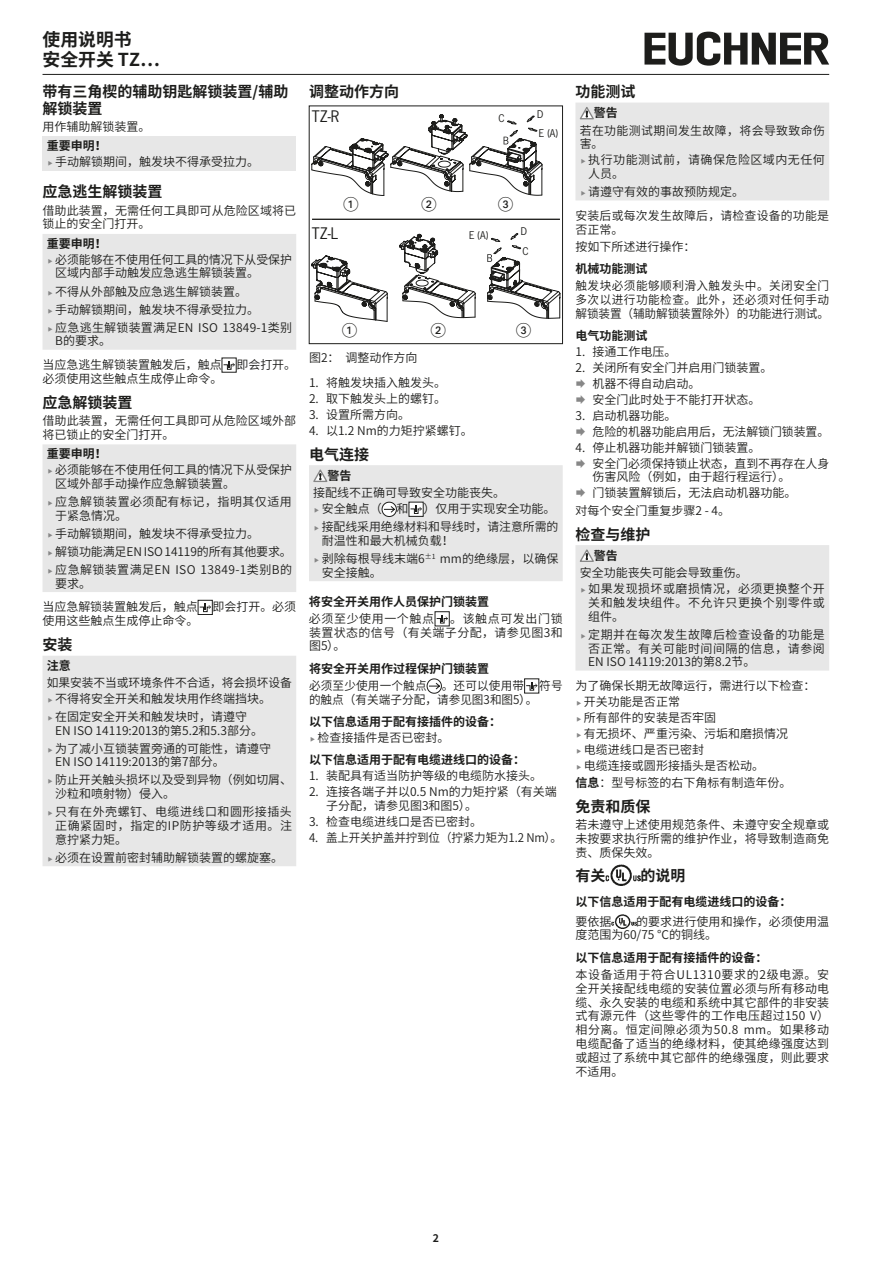
<style>
.page{position:relative;width:893px;height:1263px;background:#fff}
.page>*{position:absolute;margin:0;border:0;box-sizing:border-box;transform-origin:0 0}
.t1{font:700 17.85px/20.1px "Source Han Sans CN";color:#1d1d1b}
.t2{font:700 15px/16.5px "Source Han Sans CN";color:#1d1d1b}
.t3{font:15px "News Gothic Std";color:#1d1d1b}
.t4{font:12px/13.8px "Source Han Sans CN";color:#1d1d1b}
.t5{font:700 12px "Source Han Sans CN";color:#1d1d1b}
.t6{font:12px/13.8px "Source Han Sans CN";letter-spacing:.04em;color:#1d1d1b}
.t7{font:12px "Source Han Sans CN";color:#1d1d1b;scale:.96 1}
.t8{font:12px/13.8px "Source Han Sans CN";letter-spacing:.035em;color:#1d1d1b}
.t9{font:12px "Source Han Sans CN";letter-spacing:.045em;color:#1d1d1b}
.t10{font:700 10.5px "Source Han Sans CN";color:#1d1d1b}
.t11{font:10.05px/19.8px "News Gothic Std";color:#1d1d1b}
.s1{color:#878787}
.s2{font-weight:700}
</style>
<div class="page">
<hr style="left:43px;top:74px;width:786px;height:1px;background:#1d1d1b">
<svg style="left:644px;top:32px;width:185px;height:34px"></svg>
<div style="left:43px;top:136px;width:253px;height:34px;background:#e7e7e7"></div>
<svg style="left:223px;top:361px;width:12px;height:9px"></svg>
<div style="left:198px;top:600px;width:15px;height:15px;border:1px solid #1d1d1b"></div>
<svg style="left:199px;top:604px;width:12px;height:8px"></svg>
<div style="left:43px;top:656px;width:253px;height:210px;background:#e7e7e7"></div>
<div style="left:309px;top:106px;width:254px;height:238px;border:1px solid #1d1d1b"></div>
<div style="left:435px;top:611px;width:15px;height:15px;border:1px solid #1d1d1b"></div>
<svg style="left:436px;top:615px;width:12px;height:9px"></svg>
<svg style="left:427px;top:679px;width:15px;height:14px"></svg>
<div style="left:524px;top:678px;width:15px;height:15px;border:1px solid #1d1d1b"></div>
<svg style="left:526px;top:682px;width:12px;height:9px"></svg>
<img style="left:605px;top:864px;width:35px;height:22px">
<img style="left:612px;top:914px;width:24px;height:15px">
<div style="left:43px;top:234px;width:253px;height:116px;background:#e7e7e7"></div>
<div style="left:43px;top:444px;width:253px;height:148px;background:#e7e7e7"></div>
<svg style="left:48px;top:697px;width:4px;height:5px"></svg>
<svg style="left:48px;top:716px;width:4px;height:4px"></svg>
<svg style="left:48px;top:747px;width:4px;height:5px"></svg>
<svg style="left:48px;top:779px;width:4px;height:5px"></svg>
<svg style="left:48px;top:811px;width:4px;height:5px"></svg>
<svg style="left:48px;top:857px;width:4px;height:4px"></svg>
<svg style="left:311px;top:114px;width:249px;height:208px"></svg>
<div style="left:309px;top:465px;width:254px;height:116px;background:#e7e7e7"></div>
<div style="left:575px;top:103px;width:254px;height:97px;background:#e7e7e7"></div>
<div style="left:575px;top:545px;width:254px;height:126px;background:#e7e7e7"></div>
<h1 class="t1" style="left:43px;top:30px;width:119px">使用说明书<br>安全开关 TZ…</h1>
<p class="t2" style="left:43px;top:84px;width:247px">带有三角楔的辅助钥匙解锁装置/辅助解锁装置</p>
<p class="t4" style="left:43px;top:120px;width:109px">用作辅助解锁装置。</p>
<p class="t5" style="left:47px;top:139px;width:61px">重要申明！</p>
<p class="t4" style="left:55px;top:155px;width:206px">手动解锁期间，触发块不得承受拉力。</p>
<p class="t2" style="left:43px;top:184px;width:121px">应急逃生解锁装置</p>
<p class="t4" style="left:43px;top:204px;width:255px">借助此装置，无需任何工具即可从危险区域将已锁止的安全门打开。</p>
<p class="t5" style="left:47px;top:237px;width:61px">重要申明！</p>
<p class="t4" style="left:55px;top:253px;width:238px">必须能够在不使用任何工具的情况下从受保护区域内部手动触发应急逃生解锁装置。</p>
<p class="t4" style="left:55px;top:282px;width:238px;line-height:18px">不得从外部触及应急逃生解锁装置。<br>手动解锁期间，触发块不得承受拉力。<br>应急逃生解锁装置满足EN ISO 13849‑1类别</p>
<p class="t4" style="left:43px;top:330px;width:255px;line-height:23.5px;text-indent:13px">B的要求。<br>当应急逃生解锁装置触发后，触点 即会打开。</p>
<p class="t4" style="left:43px;top:372px;width:181px">必须使用这些触点生成停止命令。</p>
<p class="t2" style="left:43px;top:394px;width:91px">应急解锁装置</p>
<p class="t4" style="left:43px;top:414px;width:255px">借助此装置，无需任何工具即可从危险区域外部将已锁止的安全门打开。</p>
<p class="t5" style="left:47px;top:447px;width:61px">重要申明！</p>
<p class="t4" style="left:55px;top:463px;width:238px">必须能够在不使用任何工具的情况下从受保护区域外部手动操作应急解锁装置。</p>
<p class="t6" style="left:55px;top:495px;width:238px">应急解锁装置必须配有标记，指明其仅适用于紧急情况。</p>
<p class="t4" style="left:55px;top:525px;width:238px;line-height:18px">手动解锁期间，触发块不得承受拉力。<br>解锁功能满足EN ISO 14119的所有其他要求。应急解锁装置满足EN ISO 13849‑1类别B的</p>
<p class="t4" style="left:43px;top:572px;width:255px;line-height:23.5px;text-indent:13px">要求。<br>当应急解锁装置触发后，触点 即会打开。必须</p>
<p class="t4" style="left:43px;top:614px;width:157px">使用这些触点生成停止命令。</p>
<p class="t2" style="left:43px;top:637px;width:31px">安装</p>
<p class="t5" style="left:47px;top:658px;width:25px">注意</p>
<p class="t4" style="left:55px;top:675px;width:238px;line-height:15.9px;text-indent:-9px">如果安装不当或环境条件不合适，将会损坏设备不得将安全开关和触发块用作终端挡块。</p>
<p class="t4" style="left:55px;top:710px;width:209px">在固定安全开关和触发块时，请遵守<br>EN ISO 14119:2013的第5.2和5.3部分。</p>
<p class="t4" style="left:55px;top:741px;width:218px">为了减小互锁装置旁通的可能性，请遵守<br>EN ISO 14119:2013的第7部分。</p>
<p class="t4" style="left:55px;top:773px;width:238px">防止开关触头损坏以及受到异物（例如切屑、沙粒和喷射物）侵入。</p>
<p class="t4" style="left:55px;top:805px;width:238px;text-align:justify">只有在外壳螺钉、电缆进线口和圆形接插头正确紧固时，指定的IP防护等级才适用。注意拧紧力矩。</p>
<p class="t4" style="left:55px;top:851px;width:230px">必须在设置前密封辅助解锁装置的螺旋塞。</p>
<p class="t2" style="left:309px;top:84px;width:91px">调整动作方向</p>
<p class="t3" style="left:312px;top:107px;width:29px">TZ-R</p>
<p class="t3" style="left:312px;top:224px;width:28px">TZ-L</p>
<p class="t11" style="left:498px;top:108px;width:8px">C</p>
<p class="t11" style="left:537px;top:104px;width:22px">D<br>E (A)</p>
<p class="t11" style="left:469px;top:226px;width:21px">E (A)</p>
<p class="t11" style="left:521px;top:221px;width:8px">D</p>
<p class="t11" style="left:523px;top:241px;width:8px">C</p>
<p class="t4" style="left:309px;top:351px;width:110px">图2： 调整动作方向</p>
<p class="t4" style="left:309px;top:376px;width:139px">1. 将触发块插入触发头。</p>
<p class="t4" style="left:309px;top:392px;width:139px">2. 取下触发头上的螺钉。</p>
<p class="t4" style="left:309px;top:408px;width:103px">3. 设置所需方向。</p>
<p class="t4" style="left:309px;top:424px;width:165px">4. 以1.2 Nm的力矩拧紧螺钉。</p>
<p class="t2" style="left:309px;top:446px;width:61px">电气连接</p>
<p class="t5" style="left:327px;top:469px;width:25px">警告</p>
<p class="t4" style="left:322px;top:485px;width:235px;line-height:15.9px;text-indent:-9px">接配线不正确可导致安全功能丧失。<br>安全触点（ 和 ）仅用于实现安全功能。</p>
<p class="t4" style="left:322px;top:520px;width:238px">接配线采用绝缘材料和导线时，请注意所需的耐温性和最大机械负载！</p>
<p class="t4" style="left:322px;top:552px;width:238px">剥除每根导线末端6<sup>±1</sup> mm的绝缘层，以确保安全接触。</p>
<p class="t5" style="left:309px;top:594px;width:181px">将安全开关用作人员保护门锁装置</p>
<p class="t9" style="left:309px;top:612px;width:127px">必须至少使用一个触点</p>
<p class="t4" style="left:309px;top:612px;width:255px;text-align:justify;text-indent:141px">。该触点可发出门锁装置状态的信号（有关端子分配，请参见图3和图5）。</p>
<p class="t5" style="left:309px;top:661px;width:181px">将安全开关用作过程保护门锁装置</p>
<p class="t4" style="left:309px;top:679px;width:119px">必须至少使用一个触点</p>
<p class="t4" style="left:442px;top:679px;width:84px">。还可以使用带</p>
<p class="t4" style="left:539px;top:679px;width:25px">符号</p>
<p class="t4" style="left:309px;top:693px;width:230px">的触点（有关端子分配，请参见图3和图5）。</p>
<p class="t5" style="left:309px;top:715px;width:194px">以下信息适用于配有接插件的设备：</p>
<p class="t4" style="left:317px;top:731px;width:133px">检查接插件是否已密封。</p>
<p class="t5" style="left:309px;top:753px;width:217px">以下信息适用于配有电缆进线口的设备：</p>
<p class="t4" style="left:309px;top:769px;width:235px">1. 装配具有适当防护等级的电缆防水接头。</p>
<p class="t4" style="left:326px;top:785px;width:232px;text-indent:-17px">2. 连接各端子并以0.5 Nm的力矩拧紧（有关端子分配，请参见图3和图5）。</p>
<p class="t4" style="left:309px;top:815px;width:175px">3. 检查电缆进线口是否已密封。</p>
<p class="t7" style="left:309px;top:831px;width:265px">4. 盖上开关护盖并拧到位（拧紧力矩为1.2 Nm）。</p>
<p class="t2" style="left:575px;top:84px;width:61px">功能测试</p>
<p class="t5" style="left:594px;top:106px;width:25px">警告</p>
<p class="t8" style="left:580px;top:124px;width:247px">若在功能测试期间发生故障，将会导致致命伤害。</p>
<p class="t6" style="left:588px;top:153px;width:238px">执行功能测试前，请确保危险区域内无任何人员。</p>
<p class="t4" style="left:575px;top:180px;width:255px;line-height:23.5px;text-indent:13px">请遵守有效的事故预防规定。<br>安装后或每次发生故障后，请检查设备的功能是</p>
<p class="t4" style="left:575px;top:221px;width:121px;line-height:17.2px">否正常。<br>按如下所述进行操作：</p>
<p class="t5" style="left:575px;top:262px;width:73px">机械功能测试</p>
<p class="t4" style="left:575px;top:279px;width:255px;text-align:justify">触发块必须能够顺利滑入触发头中。关闭安全门多次以进行功能检查。此外，还必须对任何手动解锁装置（辅助解锁装置除外）的功能进行测试。</p>
<p class="t5" style="left:575px;top:329px;width:73px">电气功能测试</p>
<p class="t4" style="left:575px;top:345px;width:103px">1. 接通工作电压。</p>
<p class="t4" style="left:575px;top:361px;width:199px">2. 关闭所有安全门并启用门锁装置。</p>
<p class="t4" style="left:575px;top:377px;width:127px"><span class="s1">◻</span> 机器不得自动启动。</p>
<p class="t4" style="left:575px;top:393px;width:187px"><span class="s1">◻</span> 安全门此时处于不能打开状态。</p>
<p class="t4" style="left:575px;top:409px;width:103px">3. 启动机器功能。</p>
<p class="t4" style="left:575px;top:425px;width:255px"><span class="s1">◻</span> 危险的机器功能启用后，无法解锁门锁装置。</p>
<p class="t4" style="left:575px;top:441px;width:187px">4. 停止机器功能并解锁门锁装置。</p>
<p class="t4" style="left:592px;top:457px;width:238px;text-indent:-17px"><span class="s1">◻</span> 安全门必须保持锁止状态，直到不再存在人身伤害风险（例如，由于超行程运行）。</p>
<p class="t4" style="left:575px;top:485px;width:223px;line-height:17.2px"><span class="s1">◻</span> 门锁装置解锁后，无法启动机器功能。对每个安全门重复步骤2 - 4。</p>
<p class="t2" style="left:575px;top:526px;width:76px">检查与维护</p>
<p class="t5" style="left:594px;top:549px;width:25px">警告</p>
<p class="t6" style="left:588px;top:565px;width:238px;line-height:15.9px;text-indent:-9px">安全功能丧失可能会导致重伤。<br>如果发现损坏或磨损情况，必须更换整个开</p>
<p class="t6" style="left:588px;top:596px;width:238px">关和触发块组件。不允许只更换个别零件或组件。</p>
<p class="t4" style="left:588px;top:628px;width:238px;text-align:justify">定期并在每次发生故障后检查设备的功能是否正常。有关可能时间间隔的信息，请参阅EN ISO 14119:2013的第8.2节。</p>
<p class="t4" style="left:584px;top:678px;width:233px;line-height:15.9px;text-indent:-9px">为了确保长期无故障运行，需进行以下检查：开关功能是否正常<br>所有部件的安装是否牢固<br>有无损坏、严重污染、污垢和磨损情况<br>电缆进线口是否已密封<br>电缆连接或圆形接插头是否松动。</p>
<p class="t4" style="left:575px;top:776px;width:217px"><span class="s2">信息</span>：型号标签的右下角标有制造年份。</p>
<p class="t2" style="left:575px;top:798px;width:76px">免责和质保</p>
<p class="t4" style="left:575px;top:818px;width:255px;text-align:justify">若未遵守上述使用规范条件、未遵守安全规章或未按要求执行所需的维护作业，将导致制造商免责、质保失效。</p>
<p class="t2" style="left:575px;top:868px;width:31px">有关</p>
<p class="t2" style="left:640px;top:868px;width:46px">的说明</p>
<p class="t5" style="left:575px;top:895px;width:217px">以下信息适用于配有电缆进线口的设备：</p>
<p class="t4" style="left:575px;top:914px;width:38px">要依据</p>
<p class="t4" style="left:575px;top:914px;width:255px;text-indent:61px">的要求进行使用和操作，必须使用温度范围为60/75 °C的铜线。</p>
<p class="t5" style="left:575px;top:950px;width:193px">以下信息适用于配有接插件的设备：</p>
<p class="t4" style="left:575px;top:968px;width:255px;text-align:justify">本设备适用于符合UL1310要求的2级电源。安全开关接配线电缆的安装位置必须与所有移动电缆、永久安装的电缆和系统中其它部件的非安装式有源元件（这些零件的工作电压超过150 V）相分离。恒定间隙必须为50.8 mm。如果移动电缆配备了适当的绝缘材料，使其绝缘强度达到或超过了系统中其它部件的绝缘强度，则此要求不适用。</p>
<p class="t10" style="left:433px;top:1232px;width:8px">2</p>
</div>
